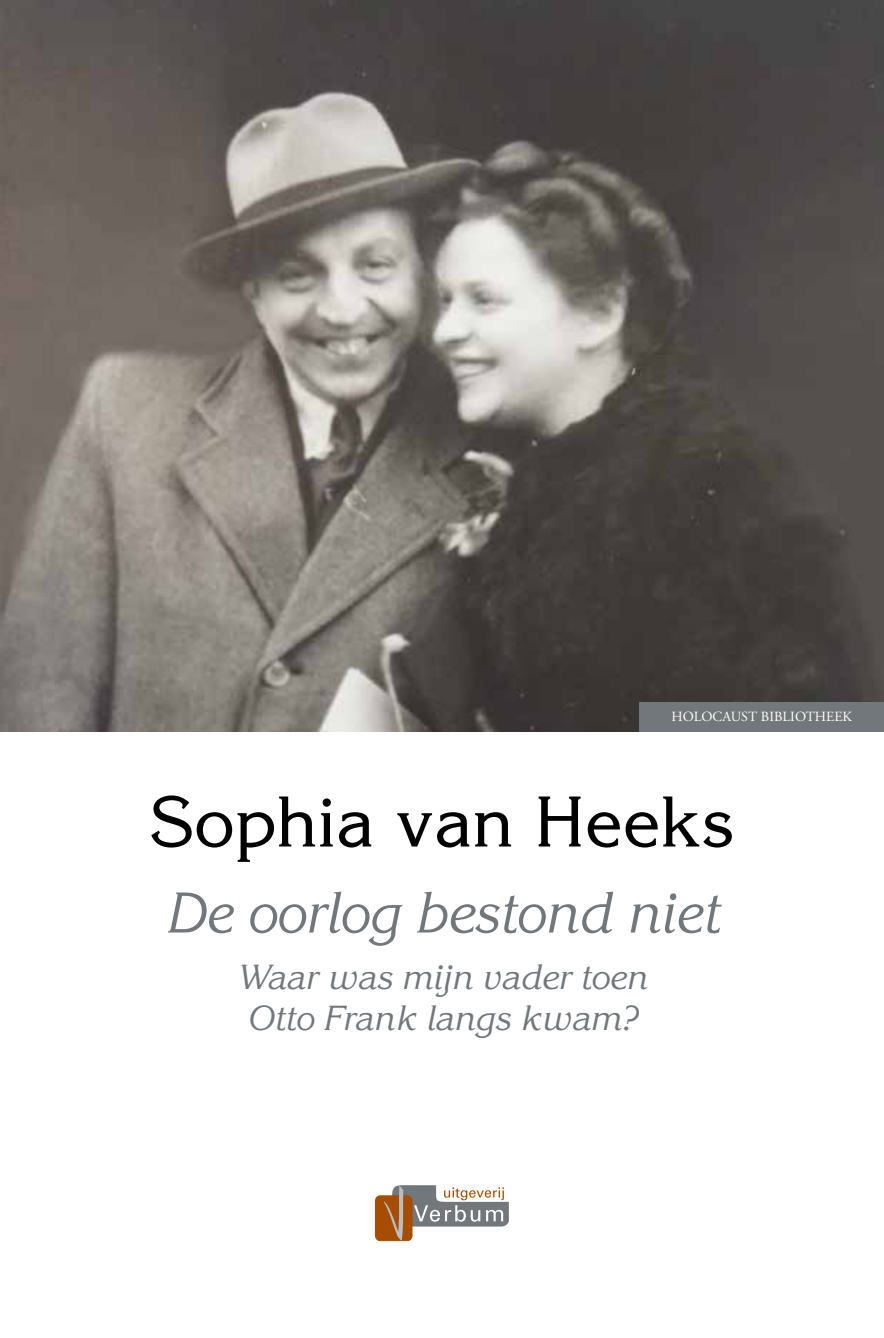
<style>
.page{position:relative;width:884px;height:1338px;background:#fff}
.page>*{position:absolute;margin:0;border:0;box-sizing:border-box;transform-origin:0 0}
.t1{font:70px "Korinna";color:#000}
.t2{font:italic 56px "Korinna";letter-spacing:-.005em;color:#71777a}
.t3{font:italic 34px/42px "Korinna";color:#71777a}
.t4{font:14px "Adobe Garamond Pro";color:#fff}
</style>
<div class="page">
<img style="left:0;top:0;width:884px;height:731px">
<div style="left:639px;top:702px;width:245px;height:29px;background:#71777a"></div>
<div style="left:375px;top:1196px;width:37px;height:45px;background:#a64d01;border-radius:5px"></div>
<div style="left:375px;top:1196px;width:37px;height:45px;border:1px solid #a64d01;border-radius:5px"></div>
<svg style="left:383px;top:1185px;width:126px;height:56px"></svg>
<p class="t4" style="left:671px;top:709px;width:182px">HOLOCAUST BIBLIOTHEEK</p>
<h1 class="t1" style="left:149px;top:778px;width:587px">Sophia van Heeks</h1>
<h2 class="t2" style="left:166px;top:880px;width:554px">De oorlog bestond niet</h2>
<p class="t3" style="left:237px;top:956px;width:411px">Waar was mijn vader toen<br>Otto Frank langs kwam?</p>
</div>
